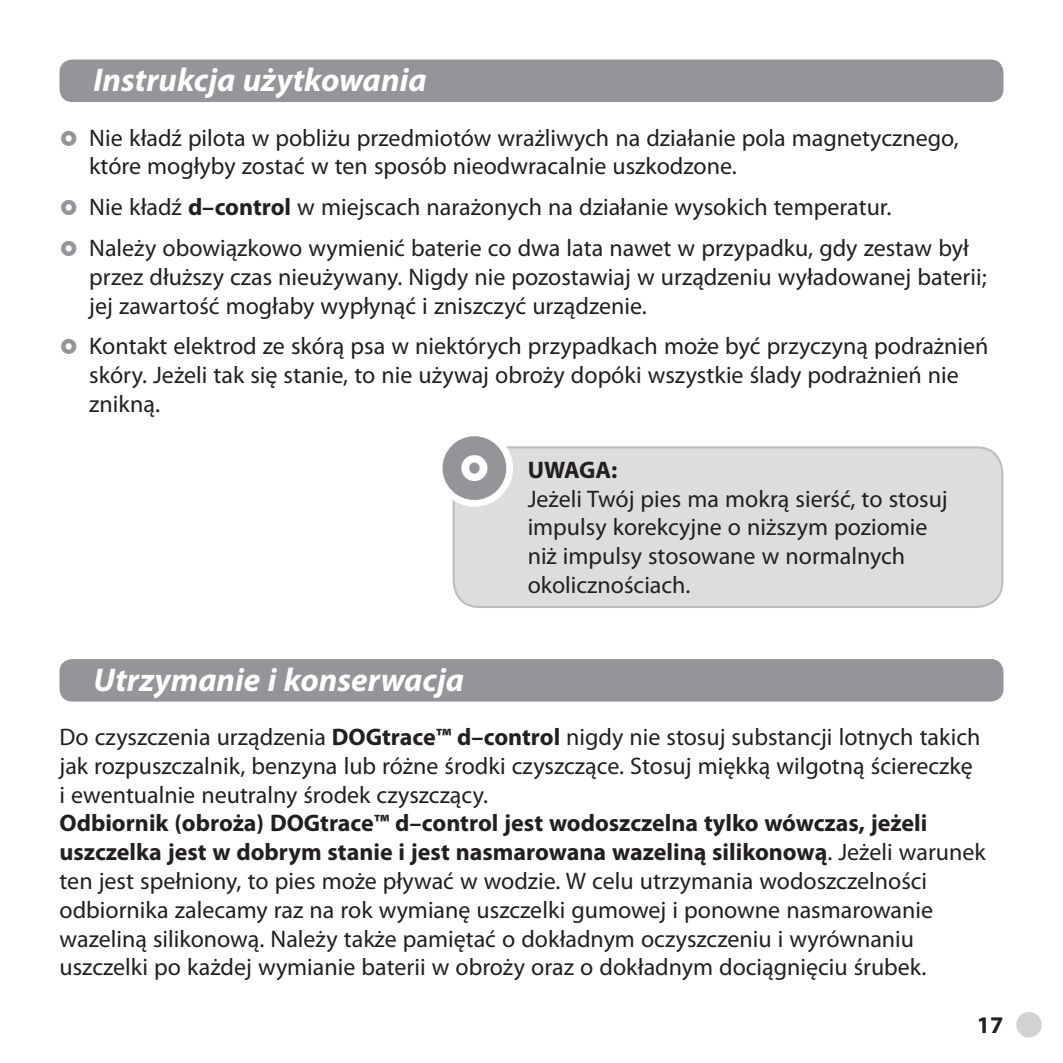
<style>
.page{position:relative;width:1063px;height:1063px;background:#fff}
.page>*{position:absolute;margin:0;border:0;box-sizing:border-box;transform-origin:0 0}
.t1{font:italic 700 33px "Myriad Pro";color:#fff}
.t2{font:24px/28.8px "Myriad Pro";color:#231f20}
.t3{font:700 24px "Myriad Pro";color:#231f20}
.s1{font-weight:700}
</style>
<div class="page">
<div style="left:60px;top:60px;width:943px;height:42px;background:#939598;border-radius:13px"></div>
<div style="left:454px;top:447px;width:548px;height:160px;background:#dcddde;border-radius:26px"></div>
<div style="left:453px;top:446px;width:550px;height:162px;border:2px solid #bbbdc0;border-radius:26px"></div>
<div style="left:439px;top:433px;width:71px;height:70px;background:#939598;border-radius:50%"></div>
<div style="left:436px;top:429px;width:77px;height:78px;border:7px solid #fff;border-radius:50%"></div>
<div style="left:60px;top:659px;width:943px;height:43px;background:#939598;border-radius:13px"></div>
<div style="left:1016px;top:1012px;width:26px;height:25px;background:#d1d3d4;border-radius:50%"></div>
<h1 class="t1" style="left:94px;top:68px;width:335px">Instrukcja użytkowania</h1>
<p class="t2" style="left:89px;top:126px;width:871px">Nie kładź pilota w pobliżu przedmiotów wrażliwych na działanie pola magnetycznego, które mogłyby zostać w ten sposób nieodwracalnie uszkodzone.</p>
<p class="t2" style="left:89px;top:189px;width:881px;line-height:40.8px">Nie kładź <span class="s1">d–control</span> w miejscach narażonych na działanie wysokich temperatur.<br>Należy obowiązkowo wymienić baterie co dwa lata nawet w przypadku, gdy zestaw był</p>
<p class="t2" style="left:89px;top:265px;width:899px">przez dłuższy czas nieużywany. Nigdy nie pozostawiaj w urządzeniu wyładowanej baterii; jej zawartość mogłaby wypłynąć i zniszczyć urządzenie.</p>
<p class="t2" style="left:89px;top:334px;width:901px">Kontakt elektrod ze skórą psa w niektórych przypadkach może być przyczyną podrażnień skóry. Jeżeli tak się stanie, to nie używaj obroży dopóki wszystkie ślady podrażnień nie znikną.</p>
<p class="t3" style="left:528px;top:461px;width:91px">UWAGA:</p>
<p class="t2" style="left:528px;top:487px;width:422px">Jeżeli Twój pies ma mokrą sierść, to stosuj impulsy korekcyjne o niższym poziomie niż impulsy stosowane w normalnych okolicznościach.</p>
<h1 class="t1" style="left:94px;top:667px;width:372px">Utrzymanie i konserwacja</h1>
<p class="t2" style="left:60px;top:725px;width:923px">Do czyszczenia urządzenia <span class="s1">DOGtrace™ d–control</span> nigdy nie stosuj substancji lotnych takich jak rozpuszczalnik, benzyna lub różne środki czyszczące. Stosuj miękką wilgotną ściereczkę i ewentualnie neutralny środek czyszczący.</p>
<p class="t2" style="left:60px;top:812px;width:928px"><span class="s1">Odbiornik (obroża) DOGtrace™ d–control jest wodoszczelna tylko wówczas, jeżeli uszczelka jest w dobrym stanie i jest nasmarowana wazeliną silikonową</span>. Jeżeli warunek ten jest spełniony, to pies może pływać w wodzie. W celu utrzymania wodoszczelności odbiornika zalecamy raz na rok wymianę uszczelki gumowej i ponowne nasmarowanie wazeliną silikonową. Należy także pamiętać o dokładnym oczyszczeniu i wyrównaniu uszczelki po każdej wymianie baterii w obroży oraz o dokładnym dociągnięciu śrubek.</p>
<p class="t3" style="left:977px;top:1016px;width:28px">17</p>
</div>
